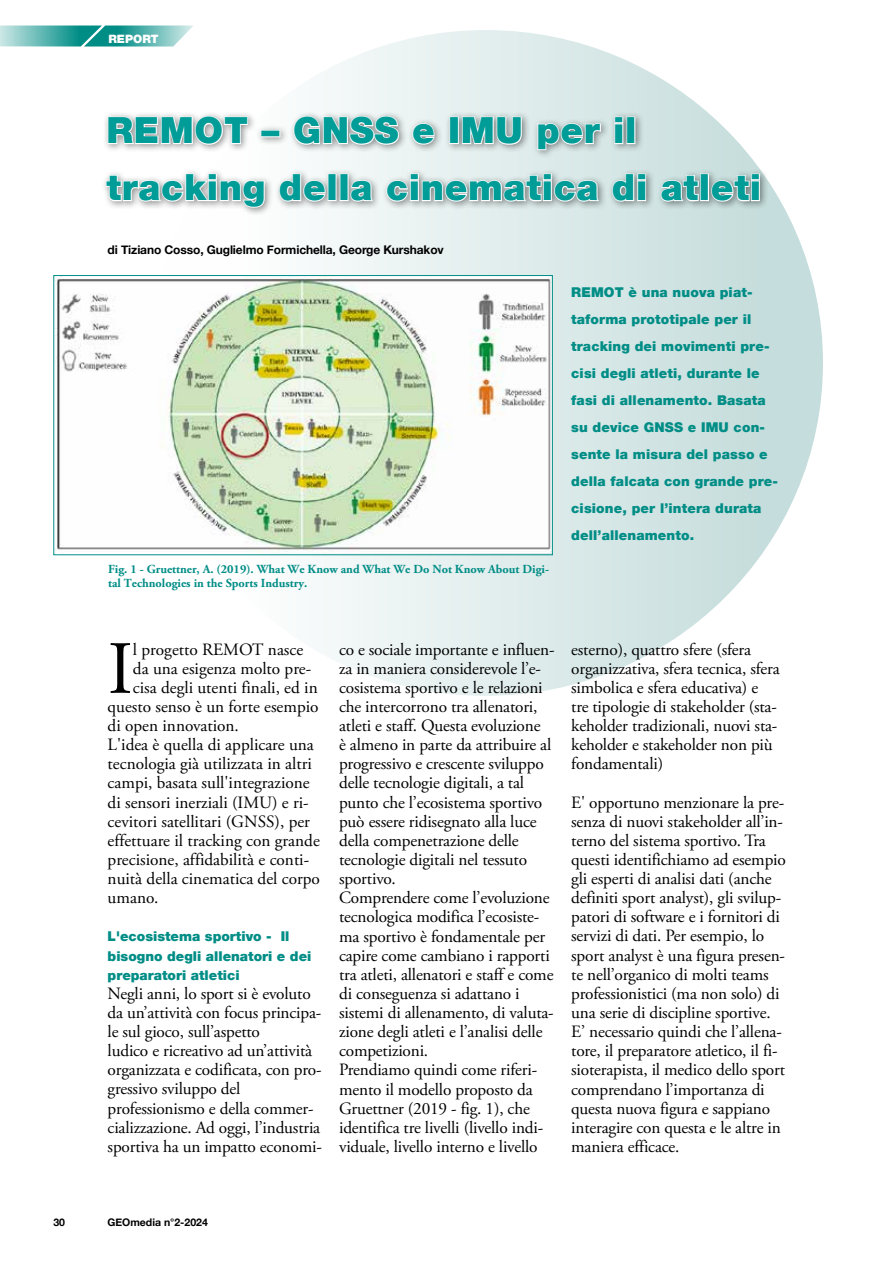
<style>
.page{position:relative;width:893px;height:1263px;background:#fff}
.page>*{position:absolute;margin:0;border:0;box-sizing:border-box;transform-origin:0 0}
.t1{font:75px "Adobe Garamond Pro";color:#000}
.t2{font:900 36px/57px "Helvetica Neue";letter-spacing:.02em;color:#009c97}
.t3{font:17.25px/19.2px "Adobe Garamond Pro";letter-spacing:-.065em;color:#000}
.t4{font:17.25px/19.2px "Adobe Garamond Pro";letter-spacing:-.125em;color:#000}
.t5{font:900 13.5px/27px "Helvetica Neue";letter-spacing:.01em;color:#008d86}
.t6{font:700 12.3px/13.8px "Adobe Garamond Pro";color:#008d86}
.t7{font:700 12px "Helvetica Neue";letter-spacing:-.01em;color:#000}
.t8{font:900 11.55px "Helvetica Neue";color:#fff}
.t9{font:700 10.5px "Helvetica Neue";color:#000}
</style>
<div class="page">
<svg style="left:0;top:26px;width:193px;height:21px;background:#5fb7b3"></svg>
<div style="left:148px;top:30px;width:675px;height:666px;background:linear-gradient(to right,#fff,#c1dad9);border-radius:50%"></div>
<div style="left:101px;top:111px;width:668px;height:105px;background:#000;opacity:.45"></div>
<svg style="left:107px;top:113px;width:142px;height:35px"></svg>
<div style="left:261px;top:130px;width:19px;height:7px;border:2px solid #fff"></div>
<svg style="left:292px;top:115px;width:108px;height:31px"></svg>
<svg style="left:411px;top:122px;width:25px;height:24px"></svg>
<div style="left:449px;top:117px;width:10px;height:27px;border:2px solid #fff"></div>
<svg style="left:461px;top:113px;width:62px;height:35px"></svg>
<svg style="left:536px;top:122px;width:66px;height:29px"></svg>
<svg style="left:614px;top:116px;width:10px;height:29px"></svg>
<div style="left:626px;top:117px;width:9px;height:27px;border:2px solid #fff"></div>
<svg style="left:105px;top:173px;width:161px;height:36px"></svg>
<svg style="left:278px;top:173px;width:49px;height:30px"></svg>
<div style="left:328px;top:174px;width:9px;height:27px;border:2px solid #fff"></div>
<div style="left:340px;top:174px;width:9px;height:27px;border:2px solid #fff"></div>
<svg style="left:349px;top:179px;width:26px;height:24px"></svg>
<svg style="left:385px;top:173px;width:216px;height:30px"></svg>
<svg style="left:611px;top:173px;width:36px;height:30px"></svg>
<svg style="left:659px;top:174px;width:41px;height:29px"></svg>
<div style="left:700px;top:174px;width:9px;height:27px;border:2px solid #fff"></div>
<svg style="left:710px;top:173px;width:51px;height:30px"></svg>
<img style="left:55px;top:277px;width:496px;height:275px">
<div style="left:53px;top:275px;width:500px;height:280px;border:1px solid #008d86"></div>
<p class="t8" style="left:108px;top:32px;width:52px">REPORT</p>
<h2 class="t2" style="left:106px;top:102px;width:656px">REMOT – GNSS e IMU per il tracking della cinematica di atleti</h2>
<p class="t7" style="left:108px;top:240px;width:338px">di Tiziano Cosso, Guglielmo Formichella, George Kurshakov</p>
<p class="t6" style="left:108px;top:562px;width:442px">Fig. 1 - Gruettner, A. (2019). What We Know and What We Do Not Know About Digi&shy;tal Technologies in the Sports Industry.</p>
<p class="t5" style="left:571px;top:279px;width:208px">REMOT è una nuova piat&shy;taforma prototipale per il tracking dei movimenti pre&shy;cisi degli atleti, durante le fasi di allenamento. Basata su device GNSS e IMU con&shy;sente la misura del passo e della falcata con grande pre&shy;cisione, per l’intera durata dell’allenamento.</p>
<h1 class="t1" style="left:108px;top:624px;width:27px">I</h1>
<p class="t3" style="left:133px;top:640px;width:172px">l progetto REMOT nasce</p>
<p class="t3" style="left:133px;top:659px;width:180px">da una esigenza molto pre-</p>
<p class="t3" style="left:133px;top:678px;width:186px">cisa degli utenti finali, ed in</p>
<p class="t3" style="left:108px;top:697px;width:212px">questo senso è un forte esempio</p>
<p class="t3" style="left:108px;top:716px;width:133px">di open innovation.</p>
<p class="t3" style="left:108px;top:736px;width:208px">L'idea è quella di applicare una</p>
<p class="t3" style="left:108px;top:755px;width:206px">tecnologia già utilizzata in altri</p>
<p class="t3" style="left:108px;top:774px;width:204px">campi, basata sull'integrazione</p>
<p class="t3" style="left:108px;top:793px;width:203px">di sensori inerziali (IMU) e ri-</p>
<p class="t3" style="left:108px;top:812px;width:204px">cevitori satellitari (GNSS), per</p>
<p class="t3" style="left:108px;top:831px;width:214px">effettuare il tracking con grande</p>
<p class="t3" style="left:108px;top:850px;width:203px">precisione, affidabilità e conti-</p>
<p class="t3" style="left:108px;top:870px;width:214px">nuità della cinematica del corpo</p>
<p class="t3" style="left:108px;top:889px;width:52px">umano.</p>
<p class="t5" style="left:108px;top:927px;width:205px;line-height:19.2px">L'ecosistema sportivo - Il bisogno degli allenatori e dei preparatori atletici</p>
<p class="t3" style="left:108px;top:984px;width:216px">Negli anni, lo sport si è evoluto da un’attività con focus principa&shy;le sul gioco, sull’aspetto<br>ludico e ricreativo ad un’attività organizzata e codificata, con pro&shy;gressivo sviluppo del professionismo e della commer&shy;cializzazione. Ad oggi, l’industria sportiva ha un impatto economi-</p>
<p class="t3" style="left:339px;top:640px;width:217px">co e sociale importante e influen&shy;za in maniera considerevole l’e&shy;cosistema sportivo e le relazioni che intercorrono tra allenatori, atleti e staff. Questa evoluzione<br>è almeno in parte da attribuire al progressivo e crescente sviluppo delle tecnologie digitali, a tal punto che l’ecosistema sportivo può essere ridisegnato alla luce della compenetrazione delle tecnologie digitali nel tessuto sportivo.<br>Comprendere come l’evoluzione tecnologica modifica l’ecosiste&shy;ma sportivo è fondamentale per capire come cambiano i rapporti tra atleti, allenatori e staff e come di conseguenza si adattano i sistemi di allenamento, di valuta&shy;zione degli atleti e l’analisi delle competizioni.<br>Prendiamo quindi come riferi&shy;mento il modello proposto da<br>Gruettner (2019 - fig. 1), che identifica tre livelli (livello indi&shy;viduale, livello interno e livello</p>
<p class="t4" style="left:571px;top:640px;width:210px">esterno), quattro sfere (sfera organizzativa, sfera tecnica, sfera simbolica e sfera educativa) e<br>tre tipologie di stakeholder (sta&shy;keholder tradizionali, nuovi sta&shy;keholder e stakeholder non più fondamentali)</p>
<p class="t4" style="left:571px;top:793px;width:216px">E' opportuno menzionare la pre&shy;senza di nuovi stakeholder all’in&shy;terno del sistema sportivo. Tra questi identifichiamo ad esempio gli esperti di analisi dati (anche definiti sport analyst), gli svilup&shy;patori di software e i fornitori di servizi di dati. Per esempio, lo sport analyst è una figura presen&shy;te nell’organico di molti teams professionistici (ma non solo) di una serie di discipline sportive.<br>E’ necessario quindi che l’allena&shy;tore, il preparatore atletico, il fi&shy;sioterapista, il medico dello sport comprendano l’importanza di questa nuova figura e sappiano interagire con questa e le altre in maniera efficace.</p>
<p class="t9" style="left:53px;top:1214px;width:13px">30</p>
<p class="t9" style="left:107px;top:1214px;width:102px">GEOmedia n°2-2024</p>
</div>
